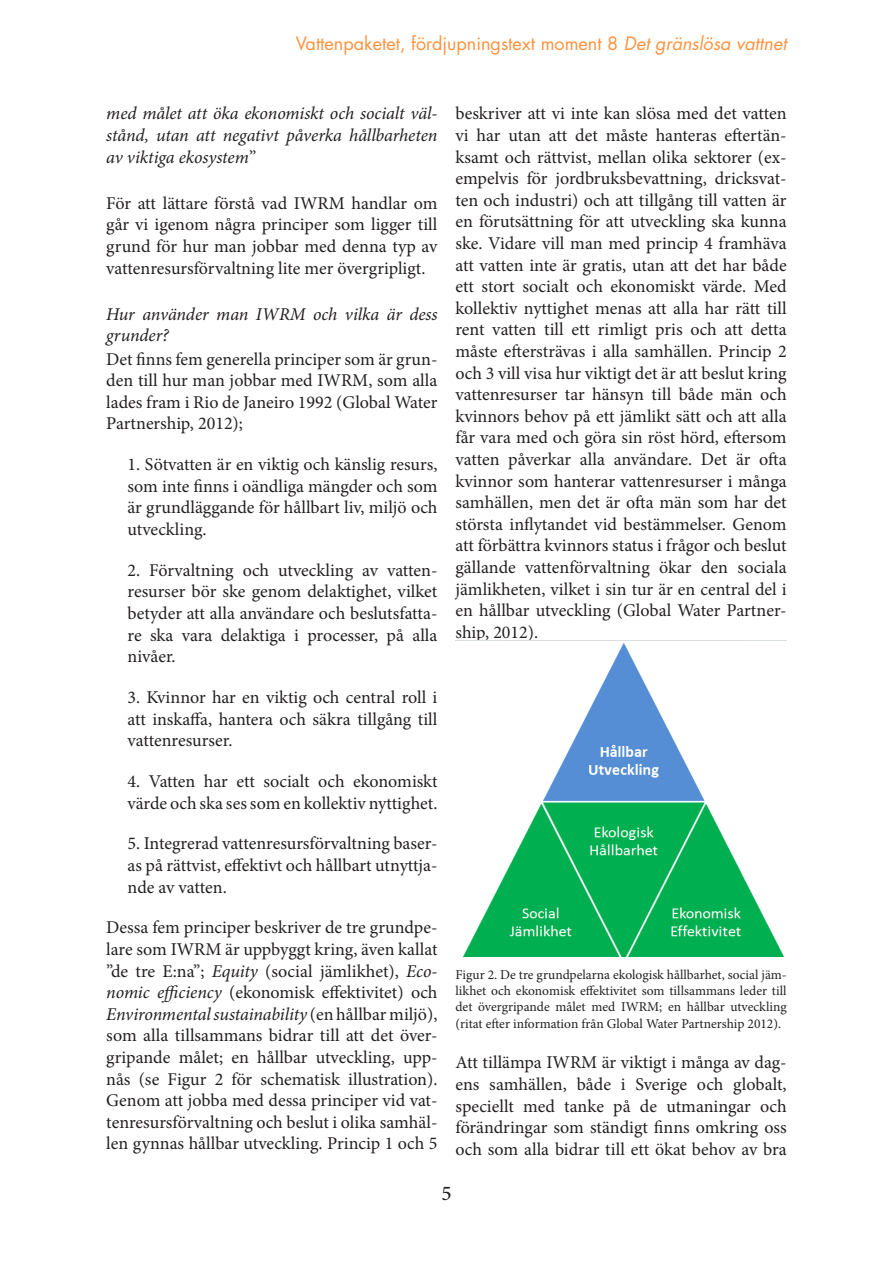
<style>
.page{position:relative;width:893px;height:1263px;background:#fff}
.page>*{position:absolute;margin:0;border:0;box-sizing:border-box;transform-origin:0 0}
.t1{font:500 21px "Minion Pro";color:#231f20}
.t2{font:18px/21.6px "Minion Pro";color:#231f20;text-align:justify}
.t3{font:italic 18px/21.6px "Minion Pro";letter-spacing:-.005em;color:#231f20;text-align:justify}
.t4{font:18px "Futura Std";color:#ff923d}
.t5{font:13.5px/16.2px "Minion Pro";color:#231f20;text-align:justify}
.s1{font-style:italic}
.s2{font-style:normal}
</style>
<div class="page">
<img style="left:455px;top:640px;width:332px;height:317px">
<p class="t4" style="left:296px;top:32px;width:492px">Vattenpaketet, fördjupningstext moment 8 <span class="s1">Det gränslösa vattnet</span></p>
<p class="t3" style="left:106px;top:103px;width:333px">med målet att öka ekonomiskt och socialt väl&shy;stånd, utan att negativt påverka hållbarheten av viktiga ekosystem<span class="s2">”</span></p>
<p class="t2" style="left:106px;top:192px;width:333px">För att lättare förstå vad IWRM handlar om går vi igenom några principer som ligger till grund för hur man jobbar med denna typ av vattenresursförvaltning lite mer övergripligt.</p>
<p class="t3" style="left:106px;top:303px;width:333px">Hur använder man IWRM och vilka är dess grunder?</p>
<p class="t2" style="left:106px;top:348px;width:333px">Det finns fem generella principer som är grun&shy;den till hur man jobbar med IWRM, som alla lades fram i Rio de Janeiro 1992 (Global Water Partnership, 2012);</p>
<p class="t2" style="left:128px;top:454px;width:311px">1. Sötvatten är en viktig och känslig resurs, som inte finns i oändliga mängder och som är grundläggande för hållbart liv, miljö och utveckling.</p>
<p class="t2" style="left:128px;top:559px;width:311px">2. Förvaltning och utveckling av vatten&shy;resurser bör ske genom delaktighet, vilket betyder att alla användare och beslutsfatta&shy;re ska vara delaktiga i processer, på alla nivåer.</p>
<p class="t2" style="left:128px;top:686px;width:311px">3. Kvinnor har en viktig och central roll i att inskaffa, hantera och säkra tillgång till vattenresurser.</p>
<p class="t2" style="left:128px;top:770px;width:311px">4. Vatten har ett socialt och ekonomiskt värde och ska ses som en kollektiv nyttighet.</p>
<p class="t2" style="left:128px;top:833px;width:311px">5. Integrerad vattenresursförvaltning baser&shy;as på rättvist, effektivt och hållbart utnyttja&shy;nde av vatten.</p>
<p class="t2" style="left:106px;top:917px;width:333px">Dessa fem principer beskriver de tre grundpe&shy;lare som IWRM är uppbyggt kring, även kallat ”de tre E:na”; <span class="s1">Equity</span> (social jämlikhet), <span class="s1">Eco&shy;nomic efficiency</span> (ekonomisk effektivitet) och <span class="s1">Environmental sustainability</span> (en hållbar miljö), som alla tillsammans bidrar till att det över&shy;gripande målet; en hållbar utveckling, upp&shy;nås (se Figur 2 för schematisk illustration).<br>Genom att jobba med dessa principer vid vat&shy;tenresursförvaltning och beslut i olika samhäl&shy;len gynnas hållbar utveckling. Princip 1 och 5</p>
<p class="t2" style="left:455px;top:103px;width:333px">beskriver att vi inte kan slösa med det vatten vi har utan att det måste hanteras eftertän&shy;ksamt och rättvist, mellan olika sektorer (ex&shy;empelvis för jordbruksbevattning, dricksvat&shy;ten och industri) och att tillgång till vatten är en förutsättning för att utveckling ska kunna ske. Vidare vill man med princip 4 framhäva att vatten inte är gratis, utan att det har både ett stort socialt och ekonomiskt värde. Med kollektiv nyttighet menas att alla har rätt till rent vatten till ett rimligt pris och att detta måste eftersträvas i alla samhällen. Princip 2 och 3 vill visa hur viktigt det är att beslut kring vattenresurser tar hänsyn till både män och kvinnors behov på ett jämlikt sätt och att alla får vara med och göra sin röst hörd, eftersom vatten påverkar alla användare. Det är ofta kvinnor som hanterar vattenresurser i många samhällen, men det är ofta män som har det största inflytandet vid bestämmelser. Genom att förbättra kvinnors status i frågor och beslut gällande vattenförvaltning ökar den sociala jämlikheten, vilket i sin tur är en central del i en hållbar utveckling (Global Water Partner&shy;ship, 2012).</p>
<p class="t5" style="left:455px;top:967px;width:333px">Figur 2. De tre grundpelarna ekologisk hållbarhet, social jäm&shy;likhet och ekonomisk effektivitet som tillsammans leder till det övergripande målet med IWRM; en hållbar utveckling (ritat efter information från Global Water Partnership 2012).</p>
<p class="t2" style="left:455px;top:1052px;width:333px">Att tillämpa IWRM är viktigt i många av dag&shy;ens samhällen, både i Sverige och globalt, speciellt med tanke på de utmaningar och förändringar som ständigt finns omkring oss och som alla bidrar till ett ökat behov av bra</p>
<p class="t1" style="left:441px;top:1179px;width:12px">5</p>
</div>
